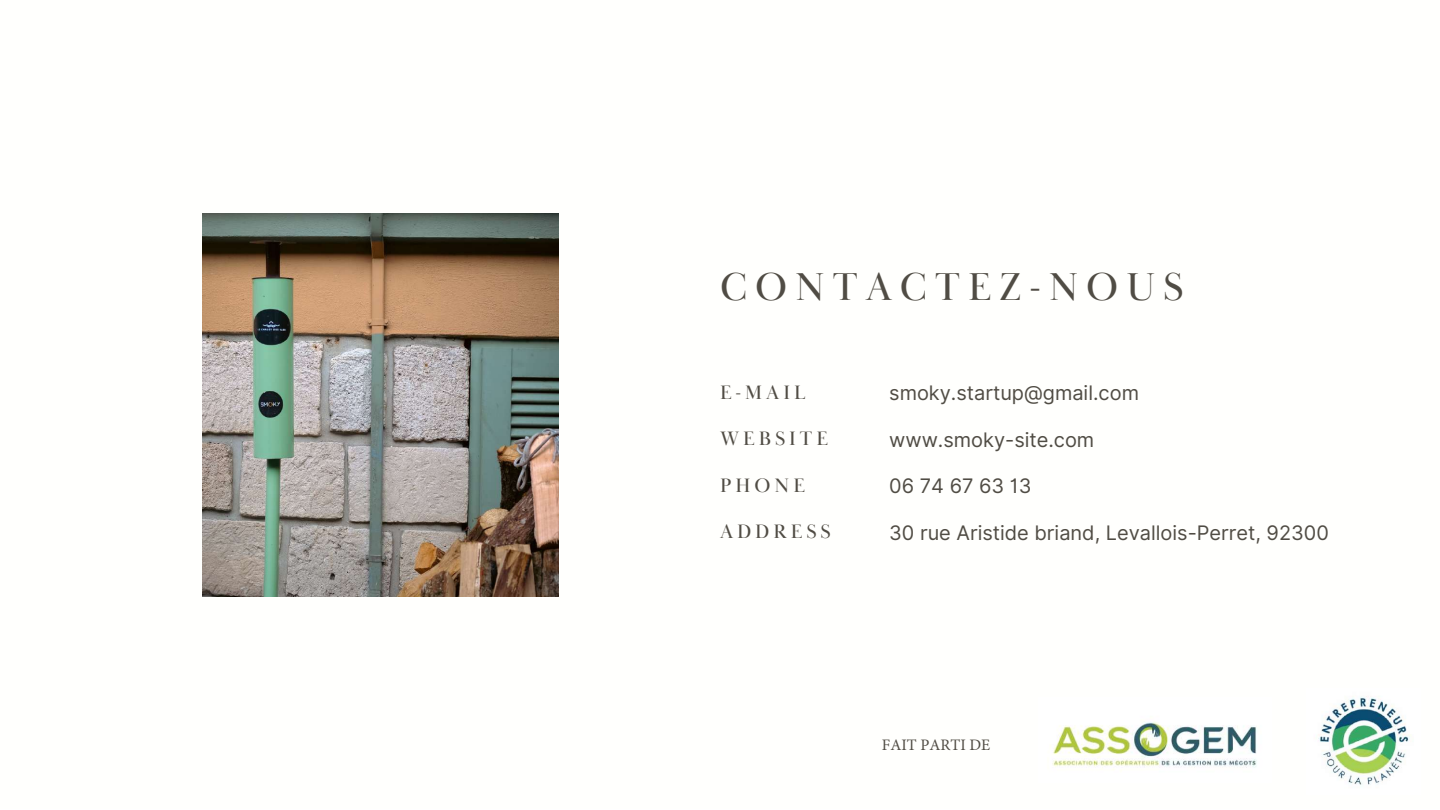
<style>
.page{position:relative;width:1440px;height:810px;background:#fff}
.page>*{position:absolute;margin:0;border:0;box-sizing:border-box;transform-origin:0 0}
.t1{font:40px "Baskerville Display PT";letter-spacing:.2em;color:#504c44}
.t2{font:20px "Inter";color:#504c44}
.t3{font:20px "Baskerville Display PT";letter-spacing:.2em;color:#504c44}
.t4{font:16px "Minion Pro";color:#504c44}
</style>
<div class="page">
<img style="left:203px;top:214px;width:355px;height:382px">
<img style="left:1318px;top:696px;width:93px;height:89px">
<img style="left:1052px;top:722px;width:205px;height:48px">
<h1 class="t1" style="left:720px;top:262px;width:465px">CONTACTEZ-NOUS</h1>
<p class="t3" style="left:720px;top:380px;width:87px">E-MAIL</p>
<p class="t2" style="left:889px;top:381px;width:251px">smoky.startup@gmail.com</p>
<p class="t3" style="left:720px;top:426px;width:110px">WEBSITE</p>
<p class="t2" style="left:889px;top:427px;width:207px">www.smoky-site.com</p>
<p class="t3" style="left:720px;top:473px;width:86px">PHONE</p>
<p class="t2" style="left:889px;top:474px;width:144px">06 74 67 63 13</p>
<p class="t3" style="left:720px;top:520px;width:112px">ADDRESS</p>
<p class="t2" style="left:889px;top:521px;width:441px">30 rue Aristide briand, Levallois-Perret, 92300</p>
<p class="t4" style="left:882px;top:734px;width:110px">FAIT PARTI DE</p>
</div>
